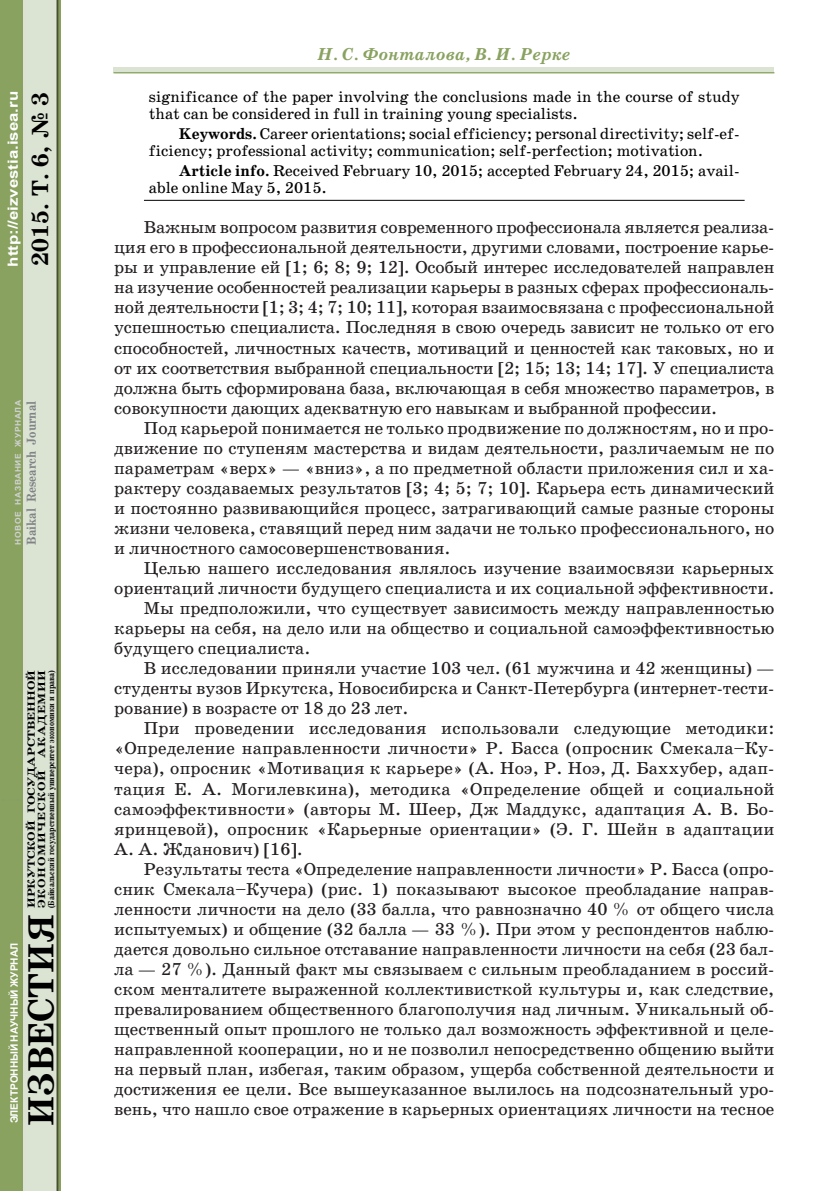
<style>
.page{position:relative;width:834px;height:1191px;background:#fff}
.page>*{position:absolute;margin:0;border:0;box-sizing:border-box;transform-origin:0 0}
.t1{font:700 36.75px "School Book C";color:#000}
.t2{font:700 23.62px "School Book C";color:#000}
.t3{font:17.5px/19.9px "School Book C";color:#231f20;text-align:justify}
.t4{font:italic 700 17.5px "School Book C";color:#89a260}
.t5{font:15.75px/17.3px "School Book C";color:#000}
.t6{font:700 14px "Arial";color:#fff;scale:1.2 1}
.t7{font:700 13.12px "School Book C";color:#808285;scale:.9 1}
.t8{font:700 10.5px/10.5px "School Book C";color:#000;scale:1.25 1}
.t9{font:700 10.15px "Arial";color:#fff}
.t10{font:700 8.75px "School Book C";color:#000;scale:.85 1}
.t11{font:700 7.88px "Arial";letter-spacing:.075em;color:#d1d2d4;scale:1.07 1}
.s1{font-weight:700}
</style>
<div class="page">
<div style="left:113px;top:68px;width:661px;height:5px;background:#dbe4d3"></div>
<img style="left:0;top:0;width:61px;height:1191px">
<hr style="left:113px;top:72px;width:661px;height:1px;background:#89a260">
<hr style="left:144px;top:200px;width:600px;height:1px;background:#000">
<p class="t6" style="left:4px;top:267px;width:148px;rotate:-90deg">http://eizvestia.isea.ru</p>
<h2 class="t2" style="left:27px;top:266px;width:176px;rotate:-90deg">2015. Т. 6, № 3</h2>
<p class="t11" style="left:13px;top:544px;width:137px;rotate:-90deg">НОВОЕ НАЗВАНИЕ ЖУРНАЛА</p>
<p class="t7" style="left:24px;top:544px;width:161px;rotate:-90deg">Baikal Research Journal</p>
<p class="t8" style="left:26px;top:908px;width:192px;rotate:-90deg">ИРКУТСКОЙ ГОСУДАРСТВЕННОЙ<br>ЭКОНОМИЧЕСКОЙ АКАДЕМИИ</p>
<p class="t10" style="left:46px;top:908px;width:282px;rotate:-90deg">(Байкальский государственный университет экономики и права)</p>
<p class="t9" style="left:8px;top:1123px;width:182px;rotate:-90deg">ЭЛЕКТРОННЫЙ НАУЧНЫЙ ЖУРНАЛ</p>
<h1 class="t1" style="left:21px;top:1125px;width:213px;rotate:-90deg">ИЗВЕСТИЯ</h1>
<p class="t4" style="left:317px;top:44px;width:254px">Н. С. Фонталова, В. И. Рерке</p>
<p class="t5" style="left:149px;top:88px;width:592px">significance of the paper involving the conclusions made in the course of study that can be considered in full in training young specialists.</p>
<p class="t5" style="left:149px;top:125px;width:592px;text-indent:30px"><span class="s1">Keywords.</span> Career orientations; social efficiency; personal directivity; self-ef&shy;ficiency; professional activity; communication; self-perfection; motivation.</p>
<p class="t5" style="left:149px;top:162px;width:592px;text-indent:30px"><span class="s1">Article info.</span> Received February 10, 2015; accepted February 24, 2015; avail&shy;able online May 5, 2015.</p>
<p class="t3" style="left:114px;top:218px;width:661px;text-indent:30px">Важным вопросом развития современного профессионала является реализа&shy;ция его в профессиональной деятельности, другими словами, построение карье&shy;ры и управление ей [1; 6; 8; 9; 12]. Особый интерес исследователей направлен на изучение особенностей реализации карьеры в разных сферах профессиональ&shy;ной деятельности [1; 3; 4; 7; 10; 11], которая взаимосвязана с профессиональной успешностью специалиста. Последняя в свою очередь зависит не только от его способностей, личностных качеств, мотиваций и ценностей как таковых, но и от их соответствия выбранной специальности [2; 15; 13; 14; 17]. У специалиста должна быть сформирована база, включающая в себя множество параметров, в совокупности дающих адекватную его навыкам и выбранной профессии.</p>
<p class="t3" style="left:114px;top:418px;width:661px;text-indent:30px">Под карьерой понимается не только продвижение по должностям, но и про&shy;движение по ступеням мастерства и видам деятельности, различаемым не по параметрам «верх» — «вниз», а по предметной области приложения сил и ха&shy;рактеру создаваемых результатов [3; 4; 5; 7; 10]. Карьера есть динамический и постоянно развивающийся процесс, затрагивающий самые разные стороны жизни человека, ставящий перед ним задачи не только профессионального, но и личностного самосовершенствования.</p>
<p class="t3" style="left:144px;top:558px;width:632px">Целью нашего исследования являлось изучение взаимосвязи карьерных</p>
<p class="t3" style="left:114px;top:578px;width:661px">ориентаций личности будущего специалиста и их социальной эффективности.</p>
<p class="t3" style="left:144px;top:598px;width:632px">Мы предположили, что существует зависимость между направленностью</p>
<p class="t3" style="left:114px;top:618px;width:661px">карьеры на себя, на дело или на общество и социальной самоэффективностью</p>
<p class="t3" style="left:114px;top:638px;width:198px">будущего специалиста.</p>
<p class="t3" style="left:144px;top:658px;width:632px">В исследовании приняли участие 103 чел. (61 мужчина и 42 женщины) —</p>
<p class="t3" style="left:114px;top:678px;width:661px">студенты вузов Иркутска, Новосибирска и Санкт-Петербурга (интернет-тести-</p>
<p class="t3" style="left:114px;top:698px;width:296px">рование) в возрасте от 18 до 23 лет.</p>
<p class="t3" style="left:144px;top:718px;width:632px">При проведении исследования использовали следующие методики:</p>
<p class="t3" style="left:114px;top:738px;width:661px">«Определение направленности личности» Р. Басса (опросник Смекала–Ку-</p>
<p class="t3" style="left:114px;top:759px;width:661px">чера), опросник «Мотивация к карьере» (А. Ноэ, Р. Ноэ, Д. Баххубер, адап-</p>
<p class="t3" style="left:114px;top:779px;width:661px">тация Е. А. Могилевкина), методика «Определение общей и социальной</p>
<p class="t3" style="left:114px;top:799px;width:661px">самоэффективности» (авторы М. Шеер, Дж Маддукс, адаптация А. В. Бо-</p>
<p class="t3" style="left:114px;top:819px;width:661px">яринцевой), опросник «Карьерные ориентации» (Э. Г. Шейн в адаптации</p>
<p class="t3" style="left:114px;top:839px;width:190px">А. А. Жданович) [16].</p>
<p class="t3" style="left:144px;top:859px;width:632px">Результаты теста «Определение направленности личности» Р. Басса (опро-</p>
<p class="t3" style="left:114px;top:879px;width:661px">сник Смекала–Кучера) (рис. 1) показывают высокое преобладание направ-</p>
<p class="t3" style="left:114px;top:899px;width:661px">ленности личности на дело (33 балла, что равнозначно 40 % от общего числа</p>
<p class="t3" style="left:114px;top:919px;width:661px">испытуемых) и общение (32 балла — 33 %). При этом у респондентов наблю-</p>
<p class="t3" style="left:114px;top:939px;width:661px">дается довольно сильное отставание направленности личности на себя (23 бал-</p>
<p class="t3" style="left:114px;top:959px;width:661px">ла — 27 %). Данный факт мы связываем с сильным преобладанием в россий-</p>
<p class="t3" style="left:114px;top:979px;width:661px">ском менталитете выраженной коллективисткой культуры и, как следствие,</p>
<p class="t3" style="left:114px;top:999px;width:661px">превалированием общественного благополучия над личным. Уникальный об-</p>
<p class="t3" style="left:114px;top:1019px;width:661px">щественный опыт прошлого не только дал возможность эффективной и целе-</p>
<p class="t3" style="left:114px;top:1039px;width:661px">направленной кооперации, но и не позволил непосредственно общению выйти</p>
<p class="t3" style="left:114px;top:1059px;width:661px">на первый план, избегая, таким образом, ущерба собственной деятельности и</p>
<p class="t3" style="left:114px;top:1079px;width:661px">достижения ее цели. Все вышеуказанное вылилось на подсознательный уро-</p>
<p class="t3" style="left:114px;top:1099px;width:661px">вень, что нашло свое отражение в карьерных ориентациях личности на тесное</p>
</div>
